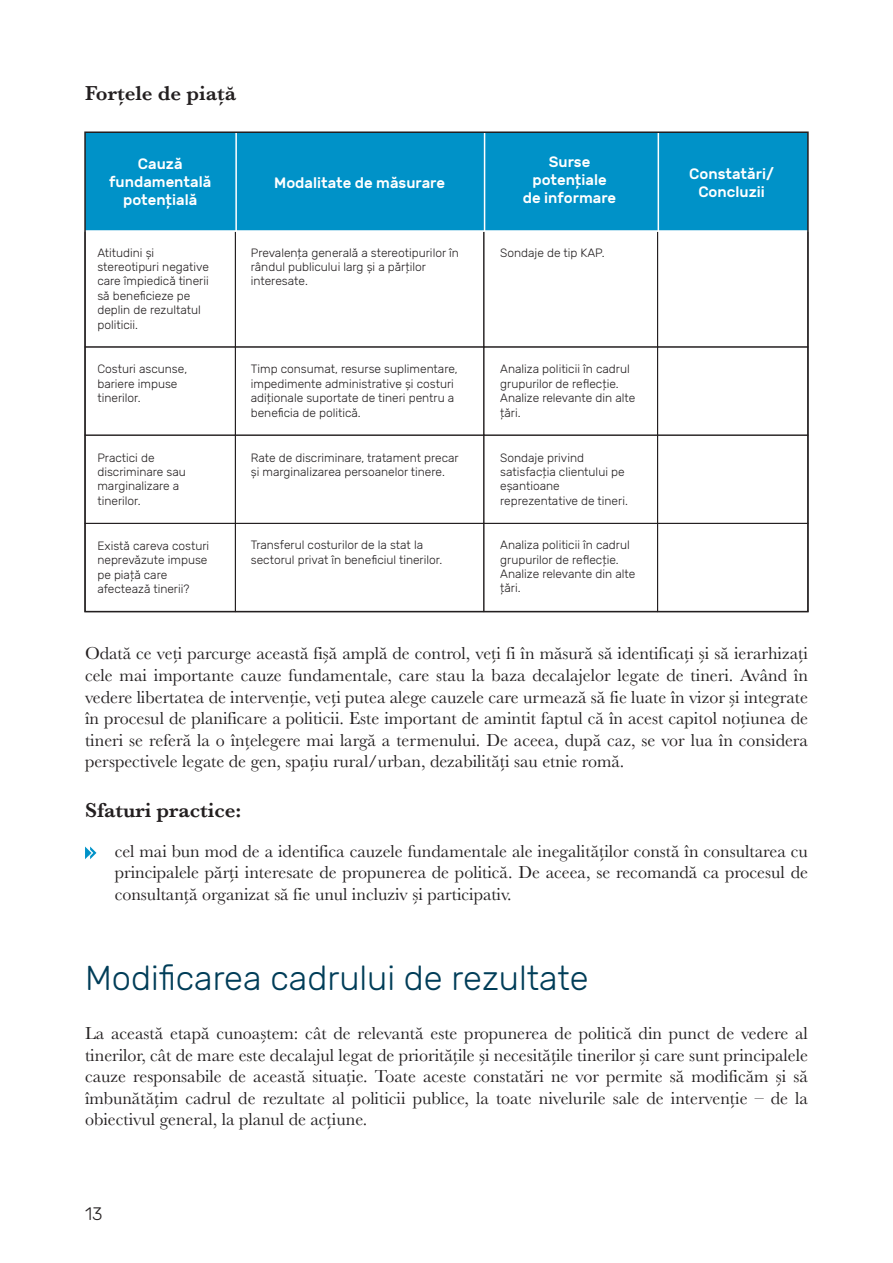
<style>
.page{position:relative;width:893px;height:1263px;background:#fff}
.page>*{position:absolute;margin:0;border:0;box-sizing:border-box;transform-origin:0 0}
.t1{font:300 34.5px "Rubik";color:#003d58}
.t2{font:600 21px "Baskerville";color:#231f20}
.t3{font:18px/21.6px "Baskerville";color:#231f20;text-align:justify}
.t4{font:300 18px "Rubik";color:#231f20}
.t5{font:500 15px/18px "Rubik";color:#fff;text-align:center}
.t6{font:300 12px/14.4px "Rubik";color:#231f20}
</style>
<div class="page">
<svg style="left:85px;top:846px;width:11px;height:13px"></svg>
<div style="left:484px;top:523px;width:174px;height:89px;border:1px solid #231f20"></div>
<div style="left:235px;top:523px;width:249px;height:89px;border:1px solid #231f20"></div>
<div style="left:85px;top:523px;width:151px;height:89px;border:1px solid #231f20"></div>
<div style="left:657px;top:435px;width:151px;height:89px;border:1px solid #231f20"></div>
<div style="left:484px;top:435px;width:174px;height:89px;border:1px solid #231f20"></div>
<div style="left:235px;top:435px;width:249px;height:89px;border:1px solid #231f20"></div>
<div style="left:85px;top:435px;width:151px;height:89px;border:1px solid #231f20"></div>
<div style="left:657px;top:230px;width:151px;height:117px;border:1px solid #231f20"></div>
<div style="left:484px;top:230px;width:174px;height:117px;border:1px solid #231f20"></div>
<div style="left:235px;top:230px;width:249px;height:117px;border:1px solid #231f20"></div>
<div style="left:85px;top:230px;width:151px;height:117px;border:1px solid #231f20"></div>
<div style="left:87px;top:134px;width:719px;height:98px;background:#0092c8"></div>
<div style="left:84px;top:131px;width:725px;height:481px;border:2px solid #231f20"></div>
<p class="t2" style="left:85px;top:78px;width:153px">Forțele de piață</p>
<p class="t5" style="left:109px;top:155px;width:104px">Cauză fundamentală potențială</p>
<p class="t5" style="left:274px;top:175px;width:172px">Modalitate de măsurare</p>
<p class="t5" style="left:523px;top:154px;width:95px">Surse potențiale de informare</p>
<p class="t6" style="left:251px;top:246px;width:209px">Prevalența generală a stereotipurilor în rândul publicului larg și a părților interesate.</p>
<p class="t6" style="left:97px;top:246px;width:58px">Atitudini și</p>
<p class="t6" style="left:500px;top:246px;width:106px">Sondaje de tip KAP.</p>
<p class="t6" style="left:97px;top:260px;width:113px">stereotipuri negative care împiedică tinerii să beneficieze pe deplin de rezultatul politicii.</p>
<p class="t6" style="left:97px;top:362px;width:91px">Costuri ascunse, bariere impuse tinerilor.</p>
<p class="t6" style="left:97px;top:450px;width:90px">Practici de discriminare sau marginalizare a tinerilor.</p>
<p class="t6" style="left:97px;top:539px;width:113px">Există careva costuri neprevăzute impuse pe piață care afectează tinerii?</p>
<p class="t6" style="left:251px;top:362px;width:209px">Timp consumat, resurse suplimentare, impedimente administrative și costuri adiționale suportate de tineri pentru a beneficia de politică.</p>
<p class="t6" style="left:500px;top:362px;width:137px">Analiza politicii în cadrul grupurilor de reflecție.<br>Analize relevante din alte țări.</p>
<p class="t6" style="left:251px;top:450px;width:209px">Rate de discriminare, tratament precar și marginalizarea persoanelor tinere.</p>
<p class="t6" style="left:500px;top:450px;width:129px">Sondaje privind satisfacția clientului pe eșantioane reprezentative de tineri.</p>
<p class="t6" style="left:251px;top:538px;width:193px">Transferul costurilor de la stat la sectorul privat în beneficiul tinerilor.</p>
<p class="t6" style="left:500px;top:538px;width:137px">Analiza politicii în cadrul grupurilor de reflecție.<br>Analize relevante din alte țări.</p>
<p class="t5" style="left:689px;top:166px;width:86px">Constatări/<br>Concluzii</p>
<p class="t3" style="left:85px;top:643px;width:724px">Odată ce veți parcurge această fișă amplă de control, veți fi în măsură să identificați și să ierarhizați cele mai importante cauze fundamentale, care stau la baza decalajelor legate de tineri. Având în vedere libertatea de intervenție, veți putea alege cauzele care urmează să fie luate în vizor și integrate în procesul de planificare a politicii. Este important de amintit faptul că în acest capitol noțiunea de tineri se referă la o înțelegere mai largă a termenului. De aceea, după caz, se vor lua în considera perspectivele legate de gen, spațiu rural/urban, dezabilități sau etnie romă.</p>
<p class="t2" style="left:85px;top:796px;width:158px">Sfaturi practice:</p>
<p class="t3" style="left:115px;top:840px;width:695px">cel mai bun mod de a identifica cauzele fundamentale ale inegalităților constă în consultarea cu principalele părți interesate de propunerea de politică. De aceea, se recomandă ca procesul de consultanță organizat să fie unul incluziv și participativ.</p>
<h1 class="t1" style="left:85px;top:958px;width:505px">Modificarea cadrului de rezultate</h1>
<p class="t3" style="left:85px;top:1023px;width:724px">La această etapă cunoaștem: cât de relevantă este propunerea de politică din punct de vedere al tinerilor, cât de mare este decalajul legat de prioritățile și necesitățile tinerilor și care sunt principalele cauze responsabile de această situație. Toate aceste constatări ne vor permite să modificăm și să îmbunătățim cadrul de rezultate al politicii publice, la toate nivelurile sale de intervenție – de la obiectivul general, la planul de acțiune.</p>
<p class="t4" style="left:85px;top:1204px;width:19px">13</p>
</div>
